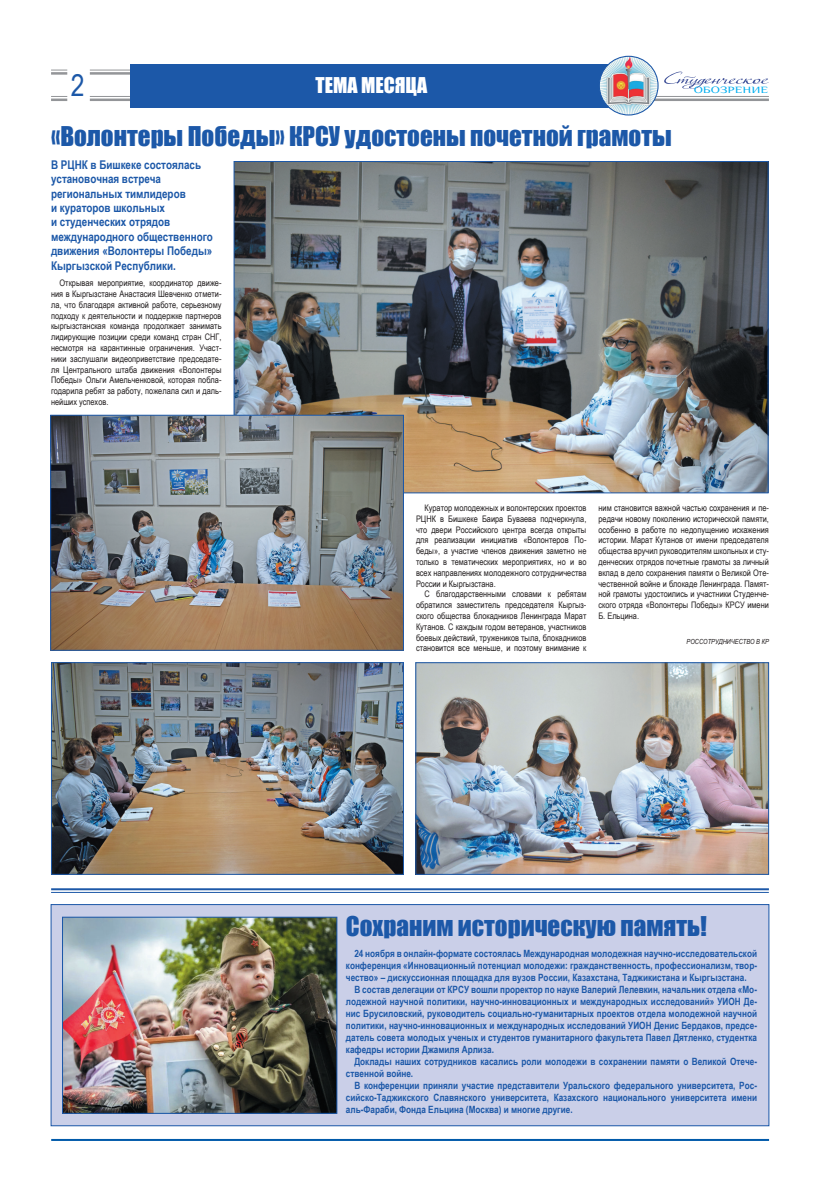
<style>
.page{position:relative;width:820px;height:1191px;background:#fff}
.page>*{position:absolute;margin:0;border:0;box-sizing:border-box;transform-origin:0 0}
.t1{font:30px "Arial Narrow";color:#1c58a8}
.t2{font:25px "Impact";color:#1c58a8}
.t3{font:20px "Impact";color:#fff}
.t4{font:700 12px/14.4px "Arial Narrow";color:#1c58a8}
.t5{font:700 10px/12px "Arial Narrow";color:#1c58a8;text-align:justify}
.t6{font:9.6px "Philosopher";color:#00aeef;scale:1.36 1}
.t7{font:9px/10.8px "Arial Narrow";color:#231f20;text-align:justify}
.t8{font:italic 7px "Arial Narrow";color:#231f20}
</style>
<div class="page">
<svg style="left:51px;top:70px;width:16px;height:1px"></svg>
<hr style="left:51px;top:72px;width:16px;height:3px;background:#939598">
<hr style="left:90px;top:70px;width:442px;height:1px;background:#939598">
<hr style="left:90px;top:72px;width:442px;height:3px;background:#939598">
<svg style="left:51px;top:96px;width:16px;height:5px"></svg>
<hr style="left:90px;top:96px;width:678px;height:1px;background:#939598">
<hr style="left:90px;top:99px;width:678px;height:2px;background:#939598">
<div style="left:131px;top:64px;width:495px;height:43px;background:#1c58a8"></div>
<hr style="left:51px;top:1139px;width:717px;height:2px;background:#015aaa">
<svg style="left:664px;top:71px;width:104px;height:18px"></svg>
<img style="left:599px;top:56px;width:58px;height:59px;border-radius:29px">
<div style="left:598px;top:56px;width:60px;height:59px;border:1px solid #1c58a8;border-radius:50%"></div>
<div style="left:51px;top:904px;width:717px;height:221px;background:#cacfe8"></div>
<div style="left:51px;top:904px;width:718px;height:222px;border:1px solid #1c58a8"></div>
<img style="left:53px;top:664px;width:349px;height:209px">
<div style="left:51px;top:662px;width:353px;height:213px;border:1px solid #1c58a8"></div>
<img style="left:235px;top:163px;width:531px;height:328px">
<img style="left:52px;top:417px;width:350px;height:232px">
<div style="left:50px;top:415px;width:354px;height:236px;border:1px solid #1c58a8"></div>
<img style="left:417px;top:664px;width:349px;height:209px">
<div style="left:415px;top:662px;width:353px;height:213px;border:1px solid #1c58a8"></div>
<img style="left:64px;top:918px;width:271px;height:193px">
<div style="left:62px;top:916px;width:275px;height:197px;border:1px solid #1c58a8"></div>
<hr style="left:51px;top:888px;width:717px;height:2px;background:#1c58a8">
<hr style="left:51px;top:892px;width:717px;height:1px;background:#1c58a8">
<h1 class="t1" style="left:71px;top:63px;width:15px">2</h1>
<h3 class="t3" style="left:315px;top:69px;width:113px">ТЕМА МЕСЯЦА</h3>
<p class="t6" style="left:693px;top:85px;width:56px">ОБОЗРЕНИЕ</p>
<h2 class="t2" style="left:51px;top:117px;width:622px">«Волонтеры Победы» КРСУ удостоены почетной грамоты</h2>
<h3 class="t4" style="left:51px;top:157px;width:163px">В РЦНК в Бишкеке состоялась установочная встреча региональных тимлидеров<br>и кураторов школьных<br>и студенческих отрядов международного общественного движения «Волонтеры Победы»<br>Кыргызской Республики.</h3>
<p class="t7" style="left:51px;top:277px;width:172px;text-indent:9px">Открывая мероприятие, координатор движе&shy;ния в Кыргызстане Анастасия Шевченко отмети&shy;ла, что благодаря активной работе, серьезному подходу к деятельности и поддержке партнеров кыргызстанская команда продолжает занимать лидирующие позиции среди команд стран СНГ, несмотря на карантинные ограничения. Участ&shy;ники заслушали видеоприветствие председате&shy;ля Центрального штаба движения «Волонтеры Победы» Ольги Амельченковой, которая побла&shy;годарила ребят за работу, пожелала сил и даль&shy;нейших успехов.</p>
<p class="t7" style="left:416px;top:502px;width:172px;text-indent:9px">Куратор молодежных и волонтерских проектов РЦНК в Бишкеке Баира Буваева подчеркнула, что двери Российского центра всегда открыты для реализации инициатив «Волонтеров По&shy;беды», а участие членов движения заметно не только в тематических мероприятиях, но и во всех направлениях молодежного сотрудничества России и Кыргызстана.</p>
<p class="t7" style="left:416px;top:588px;width:172px;text-indent:9px">С благодарственными словами к ребятам обратился заместитель председателя Кыргыз&shy;ского общества блокадников Ленинграда Марат Кутанов. С каждым годом ветеранов, участников боевых действий, тружеников тыла, блокадников становится все меньше, и поэтому внимание к</p>
<p class="t7" style="left:598px;top:502px;width:172px">ним становится важной частью сохранения и пе&shy;редачи новому поколению исторической памяти, особенно в работе по недопущению искажения истории. Марат Кутанов от имени председателя общества вручил руководителям школьных и сту&shy;денческих отрядов почетные грамоты за личный вклад в дело сохранения памяти о Великой Оте&shy;чественной войне и блокаде Ленинграда. Памят&shy;ной грамоты удостоились и участники Студенче&shy;ского отряда «Волонтеры Победы» КРСУ имени Б. Ельцина.</p>
<p class="t8" style="left:686px;top:637px;width:84px">РОССОТРУДНИЧЕСТВО В КР</p>
<h2 class="t2" style="left:346px;top:907px;width:362px">Сохраним историческую память!</h2>
<p class="t5" style="left:346px;top:946px;width:412px;text-indent:8px">24 ноября в онлайн-формате состоялась Международная молодежная научно-исследовательской конференция «Инновационный потенциал молодежи: гражданственность, профессионализм, твор&shy;чество» – дискуссионная площадка для вузов России, Казахстана, Таджикистана и Кыргызстана.</p>
<p class="t5" style="left:346px;top:982px;width:412px;text-indent:8px">В состав делегации от КРСУ вошли проректор по науке Валерий Лелевкин, начальник отдела «Мо&shy;лодежной научной политики, научно-инновационных и международных исследований» УИОН Де&shy;нис Брусиловский, руководитель социально-гуманитарных проектов отдела молодежной научной политики, научно-инновационных и международных исследований УИОН Денис Бердаков, предсе&shy;датель совета молодых ученых и студентов гуманитарного факультета Павел Дятленко, студентка кафедры истории Джамиля Арлиза.</p>
<p class="t5" style="left:346px;top:1054px;width:412px;text-indent:8px">Доклады наших сотрудников касались роли молодежи в сохранении памяти о Великой Отече&shy;ственной войне.</p>
<p class="t5" style="left:346px;top:1078px;width:412px;text-indent:8px">В конференции приняли участие представители Уральского федерального университета, Рос&shy;сийско-Таджикского Славянского университета, Казахского национального университета имени аль-Фараби, Фонда Ельцина (Москва) и многие другие.</p>
</div>
